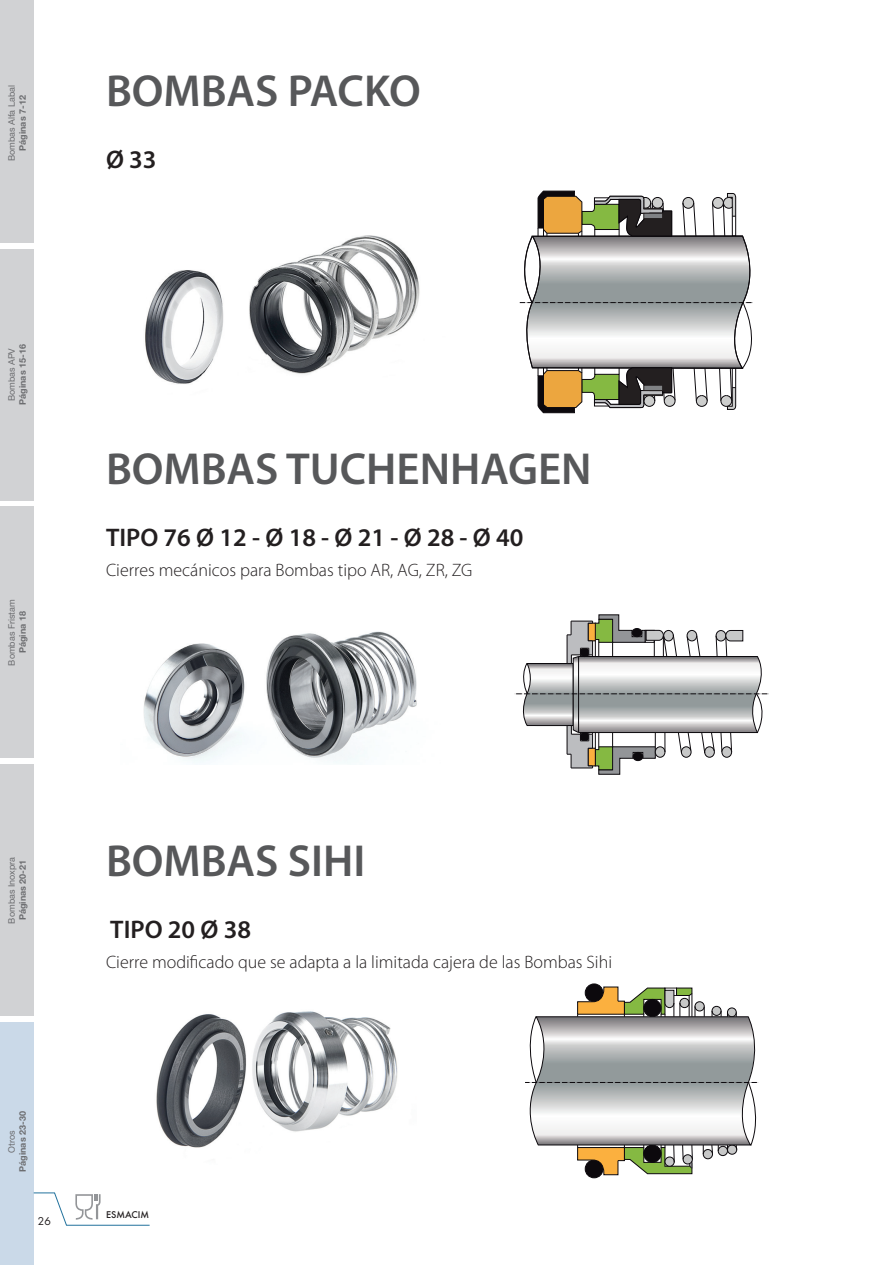
<style>
.page{position:relative;width:894px;height:1265px;background:#fff}
.page>*{position:absolute;margin:0;border:0;box-sizing:border-box;transform-origin:0 0}
.t1{font:600 45px "Myriad Pro";color:#57585a}
.t2{font:600 25.5px "Myriad Pro";color:#231f20}
.t3{font:300 18px "Myriad Pro";color:#231f20}
.t4{font:10.5px "Futura";color:#231f20}
.t5{font:9px "Helvetica Neue";color:#6c6d70}
.t6{font:700 9px "Helvetica Neue";color:#6c6d70}
.t7{font:500 9px "Futura";color:#231f20}
</style>
<div class="page">
<div style="left:0;top:0;width:34px;height:243px;background:#d1d2d4"></div>
<div style="left:0;top:249px;width:34px;height:251px;background:#d1d2d4"></div>
<div style="left:0;top:506px;width:34px;height:252px;background:#d1d2d4"></div>
<div style="left:0;top:764px;width:34px;height:252px;background:#d1d2d4"></div>
<div style="left:0;top:1022px;width:34px;height:242px;background:#cad9e8"></div>
<svg style="left:33px;top:1192px;width:117px;height:33px"></svg>
<img style="left:156px;top:1011px;width:242px;height:137px">
<div style="left:585px;top:984px;width:18px;height:17px;background:#0c090d;border-radius:50%"></div>
<div style="left:585px;top:983px;width:18px;height:18px;border:1px solid #0c090d;border-radius:50%"></div>
<div style="left:585px;top:1160px;width:18px;height:17px;background:#0c090d;border-radius:50%"></div>
<div style="left:585px;top:1159px;width:18px;height:18px;border:1px solid #0c090d;border-radius:50%"></div>
<svg style="left:525px;top:986px;width:234px;height:188px"></svg>
<img style="left:143px;top:631px;width:274px;height:133px">
<svg style="left:515px;top:614px;width:254px;height:160px"></svg>
<img style="left:145px;top:235px;width:275px;height:149px">
<svg style="left:519px;top:191px;width:234px;height:222px"></svg>
<p class="t5" style="left:6px;top:161px;width:78px;rotate:-90deg">Bombas Alfa Labal</p>
<p class="t6" style="left:17px;top:151px;width:57px;rotate:-90deg">Páginas 7-12</p>
<p class="t5" style="left:6px;top:401px;width:55px;rotate:-90deg">Bombas APV</p>
<p class="t6" style="left:17px;top:405px;width:62px;rotate:-90deg">Páginas 15-16</p>
<p class="t5" style="left:6px;top:665px;width:68px;rotate:-90deg">Bombas Fristam</p>
<p class="t6" style="left:17px;top:653px;width:44px;rotate:-90deg">Página 18</p>
<p class="t1" style="left:106px;top:62px;width:316px">BOMBAS PACKO</p>
<p class="t2" style="left:106px;top:143px;width:52px">Ø 33</p>
<p class="t1" style="left:106px;top:440px;width:487px">BOMBAS TUCHENHAGEN</p>
<p class="t2" style="left:106px;top:521px;width:419px">TIPO 76 Ø 12 - Ø 18 - Ø 21 - Ø 28 - Ø 40</p>
<p class="t3" style="left:106px;top:560px;width:368px">Cierres mecánicos para Bombas tipo AR, AG, ZR, ZG</p>
<p class="t5" style="left:6px;top:923px;width:68px;rotate:-90deg">Bombas Inoxpra</p>
<p class="t6" style="left:17px;top:920px;width:62px;rotate:-90deg">Páginas 20-21</p>
<p class="t6" style="left:17px;top:1171px;width:62px;rotate:-90deg">Páginas 23-30</p>
<p class="t5" style="left:6px;top:1152px;width:24px;rotate:-90deg">Otros</p>
<p class="t4" style="left:38px;top:1213px;width:14px">26</p>
<p class="t1" style="left:106px;top:832px;width:261px">BOMBAS SIHI</p>
<p class="t2" style="left:110px;top:912px;width:142px">TIPO 20 Ø 38</p>
<p class="t3" style="left:106px;top:951px;width:507px">Cierre modificado que se adapta a la limitada cajera de las Bombas Sihi</p>
<p class="t7" style="left:106px;top:1208px;width:44px">ESMACIM</p>
</div>
